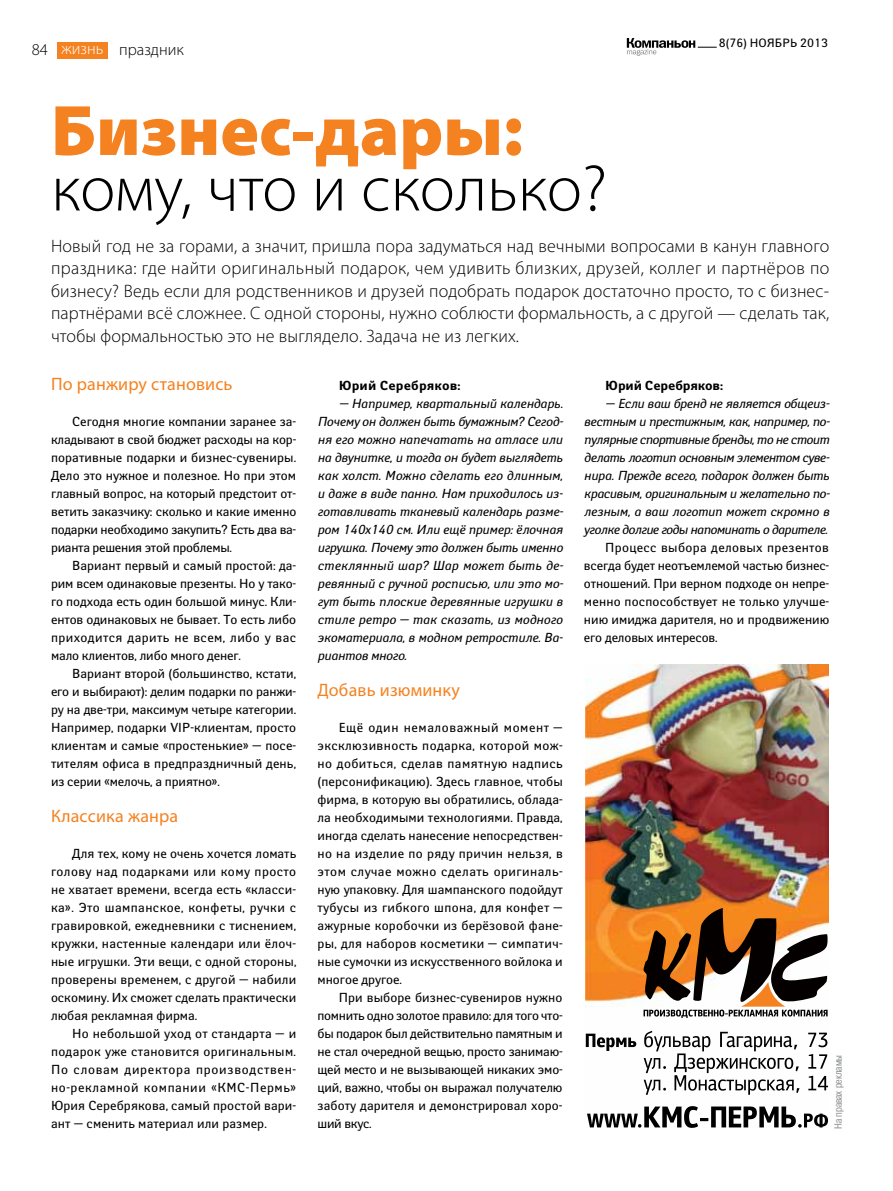
<style>
.page{position:relative;width:893px;height:1191px;background:#fff}
.page>*{position:absolute;margin:0;border:0;box-sizing:border-box;transform-origin:0 0}
.t1{font:900 72px "Myriad Pro";color:#f58220}
.t2{font:300 66px "Myriad Pro";color:#000}
.t3{font:300 18px/22.5px "Myriad Pro";letter-spacing:.01em;color:#000;text-align:justify}
.t4{font:18px "Myriad Pro";letter-spacing:.01em;color:#f58220}
.t5{font:300 16.5px "Myriad Pro";color:#000}
.t6{font:300 16.5px "Myriad Pro";color:#fff}
.t7{font:13.05px/18px "Yanus";color:#000;text-align:justify}
.t8{font:italic 13.05px/18px "Yanus";color:#000;text-align:justify}
.t9{font:700 13.05px "Yanus";color:#000}
.t10{font:12px "Yanus";letter-spacing:.005em;color:#000}
.t11{font:10.5px "Pragmatica Cond C";color:#939598}
</style>
<div class="page">
<svg style="left:627px;top:38px;width:90px;height:18px"></svg>
<div style="left:57px;top:42px;width:51px;height:17px;background:#f58220"></div>
<img style="left:585px;top:664px;width:243px;height:464px">
<svg style="left:643px;top:908px;width:185px;height:110px"></svg>
<svg style="left:644px;top:1030px;width:184px;height:64px"></svg>
<svg style="left:587px;top:1106px;width:241px;height:21px"></svg>
<svg style="left:586px;top:1033px;width:50px;height:18px"></svg>
<p class="t5" style="left:32px;top:40px;width:18px">84</p>
<p class="t6" style="left:62px;top:39px;width:43px">жизнь</p>
<p class="t5" style="left:119px;top:40px;width:66px">праздник</p>
<h1 class="t1" style="left:51px;top:90px;width:474px">Бизнес-дары:</h1>
<h2 class="t2" style="left:51px;top:149px;width:558px">кому, что и сколько?</h2>
<p class="t10" style="left:719px;top:36px;width:111px">8(76) НОЯБРь 2013</p>
<p class="t3" style="left:51px;top:234px;width:780px">Новый год не за горами, а значит, пришла пора задуматься над вечными вопросами в канун главного праздника: где найти оригинальный подарок, чем удивить близких, друзей, коллег и партнёров по бизнесу? Ведь если для родственников и друзей подобрать подарок достаточно просто, то с бизнес&shy;партнёрами всё сложнее. С одной стороны, нужно соблюсти формальность, а с другой — сделать так, чтобы формальностью это не выглядело. Задача не из легких.</p>
<h3 class="t4" style="left:51px;top:373px;width:183px">По ранжиру становись</h3>
<p class="t7" style="left:51px;top:412px;width:247px;text-indent:21px">Сегодня многие компании заранее за&shy;кладывают в свой бюджет расходы на кор&shy;поративные подарки и бизнес-сувениры.<br>Дело это нужное и полезное. Но при этом главный вопрос, на который предстоит от&shy;ветить заказчику: сколько и какие именно подарки необходимо закупить? Есть два ва&shy;рианта решения этой проблемы.</p>
<p class="t7" style="left:51px;top:556px;width:247px;text-indent:21px">Вариант первый и самый простой: да&shy;рим всем одинаковые презенты. Но у тако&shy;го подхода есть один большой минус. Кли&shy;ентов одинаковых не бывает. То есть либо приходится дарить не всем, либо у вас мало клиентов, либо много денег.</p>
<p class="t7" style="left:51px;top:664px;width:247px;text-indent:21px">Вариант второй (большинство, кстати, его и выбирают): делим подарки по ранжи&shy;ру на две-три, максимум четыре категории.<br>Например, подарки VIP-клиентам, просто клиентам и самые «простенькие» — посе&shy;тителям офиса в предпраздничный день, из серии «мелочь, а приятно».</p>
<h3 class="t4" style="left:51px;top:805px;width:129px">Классика жанра</h3>
<p class="t7" style="left:51px;top:844px;width:247px;text-indent:21px">Для тех, кому не очень хочется ломать голову над подарками или кому просто не хватает времени, всегда есть «класси&shy;ка». Это шампанское, конфеты, ручки с гравировкой, ежедневники с тиснением, кружки, настенные календари или ёлоч&shy;ные игрушки. Эти вещи, с одной стороны, проверены временем, с другой — набили оскомину. Их сможет сделать практически любая рекламная фирма.</p>
<p class="t7" style="left:51px;top:1024px;width:247px;text-indent:21px">Но небольшой уход от стандарта — и подарок уже становится оригинальным.<br>По словам директора производствен&shy;но-рекламной компании «КМС-Пермь» Юрия Серебрякова, самый простой вари&shy;ант — сменить материал или размер.</p>
<p class="t9" style="left:605px;top:377px;width:119px">Юрий Серебряков:</p>
<p class="t8" style="left:584px;top:394px;width:247px;text-indent:21px">— Если ваш бренд не является общеиз&shy;вестным и престижным, как, например, по&shy;пулярные спортивные бренды, то не стоит делать логотип основным элементом суве&shy;нира. Прежде всего, подарок должен быть красивым, оригинальным и желательно по&shy;лезным, а ваш логотип может скромно в уголке долгие годы напоминать о дарителе.</p>
<p class="t7" style="left:584px;top:538px;width:247px;text-indent:21px">Процесс выбора деловых презентов всегда будет неотъемлемой частью бизнес&shy;отношений. При верном подходе он непре&shy;менно поспособствует не только улучше&shy;нию имиджа дарителя, но и продвижению его деловых интересов.</p>
<p class="t9" style="left:339px;top:377px;width:123px">Юрий Серебряков:</p>
<p class="t8" style="left:317px;top:394px;width:247px;text-indent:21px">— Например, квартальный календарь.<br>Почему он должен быть бумажным? Сегод&shy;ня его можно напечатать на атласе или на двунитке, и тогда он будет выглядеть как холст. Можно сделать его длинным, и даже в виде панно. Нам приходилось из&shy;готавливать тканевый календарь разме&shy;ром 140х140 см. Или ещё пример: ёлочная игрушка. Почему это должен быть именно стеклянный шар? Шар может быть де&shy;ревянный с ручной росписью, или это мо&shy;гут быть плоские деревянные игрушки в стиле ретро — так сказать, из модного экоматериала, в модном ретростиле. Ва&shy;риантов много.</p>
<h3 class="t4" style="left:317px;top:679px;width:144px">Добавь изюминку</h3>
<p class="t7" style="left:317px;top:718px;width:247px;text-indent:21px">Ещё один немаловажный момент — эксклюзивность подарка, которой мож&shy;но добиться, сделав памятную надпись (персонификацию). Здесь главное, чтобы фирма, в которую вы обратились, облада&shy;ла необходимыми технологиями. Правда, иногда сделать нанесение непосредствен&shy;но на изделие по ряду причин нельзя, в этом случае можно сделать оригиналь&shy;ную упаковку. Для шампанского подойдут тубусы из гибкого шпона, для конфет — ажурные коробочки из берёзовой фане&shy;ры, для наборов косметики — симпатич&shy;ные сумочки из искусственного войлока и многое другое.</p>
<p class="t7" style="left:317px;top:988px;width:247px;text-indent:21px">При выборе бизнес-сувениров нужно помнить одно золотое правило: для того что&shy;бы подарок был действительно памятным и не стал очередной вещью, просто занимаю&shy;щей место и не вызывающей никаких эмо&shy;ций, важно, чтобы он выражал получателю заботу дарителя и демонстрировал хоро&shy;ший вкус.</p>
<p class="t11" style="left:832px;top:1129px;width:76px;rotate:-90deg">На правах рекламы</p>
</div>
